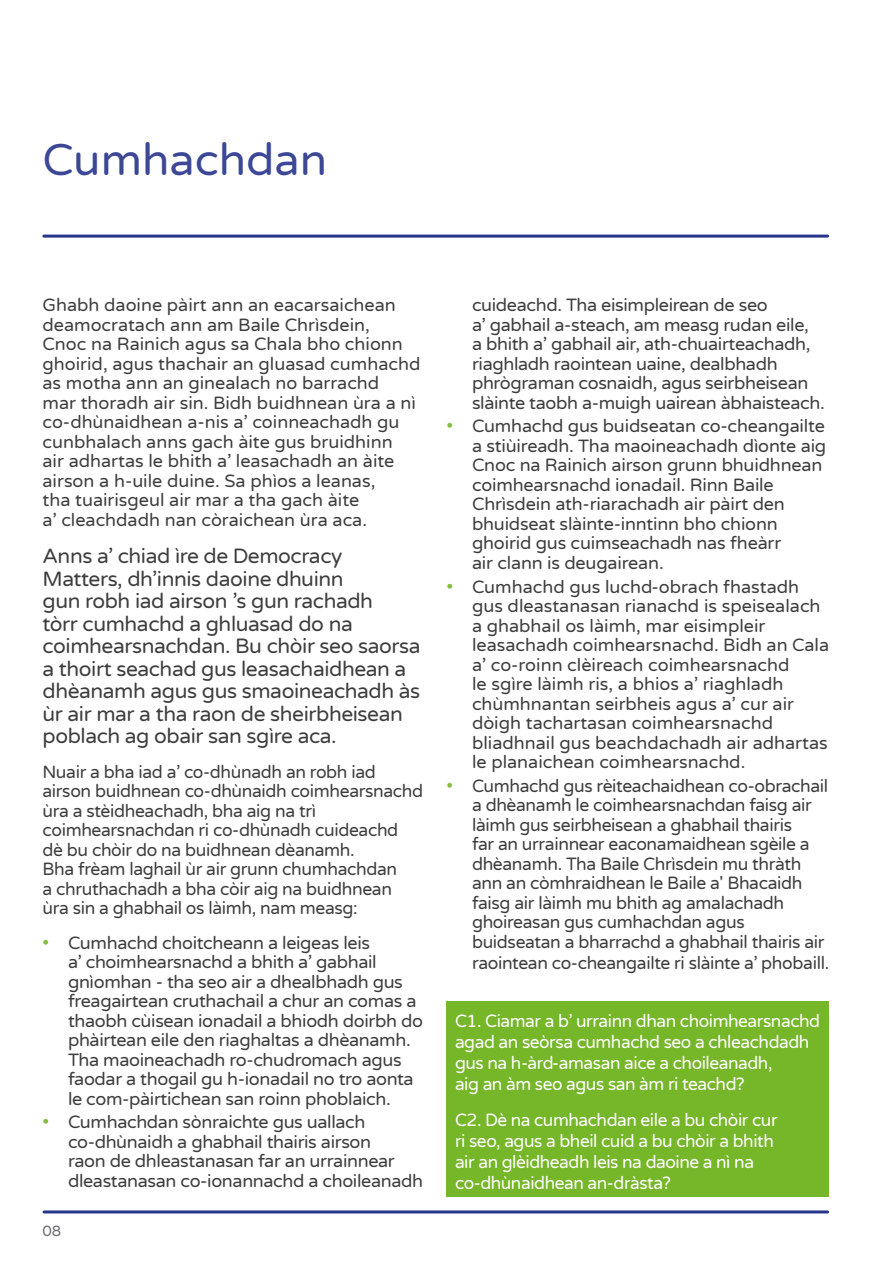
<style>
.page{position:relative;width:893px;height:1263px;background:#fff}
.page>*{position:absolute;margin:0;border:0;box-sizing:border-box;transform-origin:0 0}
.Heading{font:45px "Varela Round";color:#3c4896}
.Body_text{font:21px/22.5px "Varela Round";letter-spacing:-.02em;color:#3e3e3f}
.Body_text-2{font:18px/19.5px "Varela Round";letter-spacing:-.02em;color:#3e3e3f}
.Body_text-3{font:18px/19.5px "Varela Round";color:#3e3e3f}
.Question{font:18px/21px "Varela Round";letter-spacing:-.025em;color:#fff;scale:.96 1}
.t1{font:15px "Varela Round";color:#6c6d70}
.s1{color:#84bd3e}
</style>
<div class="page">
<hr style="left:44px;top:1210px;width:784px;height:3px;background:#26348a">
<div style="left:446px;top:1001px;width:383px;height:196px;background:#76b629"></div>
<hr style="left:44px;top:235px;width:784px;height:3px;background:#26348a">
<p class="Heading" style="left:43px;top:129px;width:286px">Cumhachdan</p>
<p class="Body_text-3" style="left:43px;top:295px;width:379px">Ghabh daoine pàirt ann an eacarsaichean deamocratach ann am Baile Chrìsdein,<br>Cnoc na Rainich agus sa Chala bho chionn ghoirid, agus thachair an gluasad cumhachd as motha ann an ginealach no barrachd<br>mar thoradh air sin. Bidh buidhnean ùra a nì co-dhùnaidhean a-nis a’ coinneachadh gu cunbhalach anns gach àite gus bruidhinn<br>air adhartas le bhith a’ leasachadh an àite airson a h-uile duine. Sa phìos a leanas,<br>tha tuairisgeul air mar a tha gach àite<br>a’ cleachdadh nan còraichean ùra aca.</p>
<p class="Body_text" style="left:43px;top:544px;width:380px">Anns a’ chiad ìre de Democracy Matters, dh’innis daoine dhuinn<br>gun robh iad airson ’s gun rachadh<br>tòrr cumhachd a ghluasad do na coimhearsnachdan. Bu chòir seo saorsa a thoirt seachad gus leasachaidhean a dhèanamh agus gus smaoineachadh às ùr air mar a tha raon de sheirbheisean poblach ag obair san sgìre aca.</p>
<p class="Body_text-2" style="left:43px;top:761px;width:382px">Nuair a bha iad a’ co-dhùnadh an robh iad airson buidhnean co-dhùnaidh coimhearsnachd ùra a stèidheachadh, bha aig na trì coimhearsnachdan ri co-dhùnadh cuideachd dè bu chòir do na buidhnean dèanamh.<br>Bha frèam laghail ùr air grunn chumhachdan<br>a chruthachadh a bha còir aig na buidhnean<br>ùra sin a ghabhail os làimh, nam measg:</p>
<p class="Body_text-2" style="left:68px;top:932px;width:356px;text-indent:-26px"><span class="s1">•</span> Cumhachd choitcheann a leigeas leis<br>a’ choimhearsnachd a bhith a’ gabhail gnìomhan - tha seo air a dhealbhadh gus freagairtean cruthachail a chur an comas a thaobh cùisean ionadail a bhiodh doirbh do phàirtean eile den riaghaltas a dhèanamh.<br>Tha maoineachadh ro-chudromach agus faodar a thogail gu h-ionadail no tro aonta le com-pàirtichean san roinn phoblaich.</p>
<p class="Body_text-2" style="left:68px;top:1112px;width:357px;text-indent:-26px"><span class="s1">•</span> Cumhachdan sònraichte gus uallach co-dhùnaidh a ghabhail thairis airson<br>raon de dhleastanasan far an urrainnear dleastanasan co-ionannachd a choileanadh</p>
<p class="t1" style="left:43px;top:1220px;width:20px">08</p>
<p class="Body_text-2" style="left:472px;top:295px;width:354px">cuideachd. Tha eisimpleirean de seo<br>a’ gabhail a-steach, am measg rudan eile,<br>a bhith a’ gabhail air, ath-chuairteachadh, riaghladh raointean uaine, dealbhadh phrògraman cosnaidh, agus seirbheisean slàinte taobh a-muigh uairean àbhaisteach.</p>
<p class="Body_text-2" style="left:472px;top:416px;width:356px;text-indent:-26px"><span class="s1">•</span> Cumhachd gus buidseatan co-cheangailte a stiùireadh. Tha maoineachadh dìonte aig Cnoc na Rainich airson grunn bhuidhnean coimhearsnachd ionadail. Rinn Baile Chrìsdein ath-riarachadh air pàirt den bhuidseat slàinte-inntinn bho chionn ghoirid gus cuimseachadh nas fheàrr<br>air clann is deugairean.</p>
<p class="Body_text-3" style="left:472px;top:576px;width:359px;text-indent:-26px"><span class="s1">•</span> Cumhachd gus luchd-obrach fhastadh gus dleastanasan rianachd is speisealach a ghabhail os làimh, mar eisimpleir leasachadh coimhearsnachd. Bidh an Cala a’ co-roinn clèireach coimhearsnachd<br>le sgìre làimh ris, a bhios a’ riaghladh chùmhnantan seirbheis agus a’ cur air dòigh tachartasan coimhearsnachd bliadhnail gus beachdachadh air adhartas le planaichean coimhearsnachd.</p>
<p class="Body_text-2" style="left:472px;top:775px;width:359px;text-indent:-26px"><span class="s1">•</span> Cumhachd gus rèiteachaidhean co-obrachail a dhèanamh le coimhearsnachdan faisg air làimh gus seirbheisean a ghabhail thairis<br>far an urrainnear eaconamaidhean sgèile a dhèanamh. Tha Baile Chrìsdein mu thràth ann an còmhraidhean le Baile a' Bhacaidh faisg air làimh mu bhith ag amalachadh ghoireasan gus cumhachdan agus buidseatan a bharrachd a ghabhail thairis air raointean co-cheangailte ri slàinte a’ phobaill.</p>
<p class="Question" style="left:455px;top:1009px;width:382px">C1. Ciamar a b’ urrainn dhan choimhearsnachd agad an seòrsa cumhachd seo a chleachdadh gus na h-àrd-amasan aice a choileanadh,<br>aig an àm seo agus san àm ri teachd?</p>
<p class="Question" style="left:455px;top:1108px;width:338px">C2. Dè na cumhachdan eile a bu chòir cur ri seo, agus a bheil cuid a bu chòir a bhith air an glèidheadh leis na daoine a nì na co-dhùnaidhean an-dràsta?</p>
</div>
